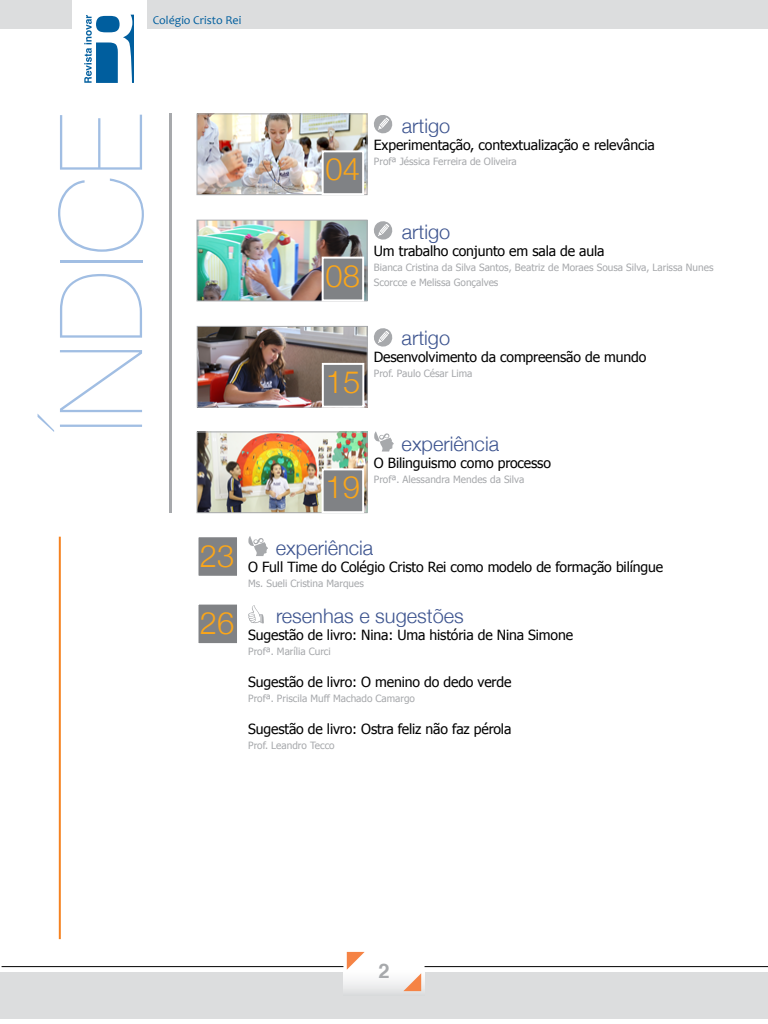
<style>
.page{position:relative;width:768px;height:1024px;background:#fff}
.page>*{position:absolute;margin:0;border:0;box-sizing:border-box;transform-origin:0 0}
.t1{font:200 115px "Helvetica Neue";color:#a1bee3}
.t2{font:300 31px "Helvetica Neue";color:#faa61a}
.t3{font:300 20px "Helvetica Neue";color:#3d548f}
.t4{font:700 20px "Helvetica";color:#a7a9ac}
.t5{font:14px "Tahoma";letter-spacing:-.01em;color:#000}
.t6{font:12px "Candara";color:#005e9e}
.t7{font:10px/15px "Tahoma";color:#a7a9ac}
</style>
<div class="page">
<img style="left:199px;top:115px;width:167px;height:78px">
<div style="left:197px;top:113px;width:171px;height:82px;border:1px solid #a7a9ac"></div>
<div style="left:322px;top:150px;width:42px;height:45px;background:#808285;border:2px solid #fff"></div>
<svg style="left:374px;top:115px;width:19px;height:19px"></svg>
<svg style="left:374px;top:221px;width:19px;height:19px"></svg>
<img style="left:199px;top:433px;width:167px;height:78px">
<div style="left:197px;top:431px;width:171px;height:82px;border:1px solid #a7a9ac"></div>
<div style="left:322px;top:468px;width:42px;height:45px;background:#808285;border:2px solid #fff"></div>
<img style="left:199px;top:328px;width:167px;height:78px">
<div style="left:197px;top:326px;width:171px;height:82px;border:1px solid #a7a9ac"></div>
<div style="left:322px;top:363px;width:42px;height:45px;background:#808285;border:2px solid #fff"></div>
<img style="left:199px;top:222px;width:167px;height:77px">
<div style="left:197px;top:220px;width:171px;height:81px;border:1px solid #a7a9ac"></div>
<div style="left:322px;top:257px;width:42px;height:44px;background:#808285;border:2px solid #fff"></div>
<div style="left:197px;top:603px;width:42px;height:42px;background:#808285;border:2px solid #fff"></div>
<div style="left:197px;top:535px;width:42px;height:43px;background:#808285;border:2px solid #fff"></div>
<svg style="left:248px;top:605px;width:16px;height:18px"></svg>
<svg style="left:374px;top:328px;width:19px;height:19px"></svg>
<svg style="left:248px;top:536px;width:20px;height:20px"></svg>
<svg style="left:374px;top:431px;width:20px;height:21px"></svg>
<div style="left:0;top:972px;width:768px;height:47px;background:#dcddde"></div>
<div style="left:343px;top:948px;width:82px;height:48px;background:linear-gradient(to bottom,#fff,#e6e6e7)"></div>
<div style="left:0;top:0;width:768px;height:28px;background:#dcddde"></div>
<div style="left:73px;top:0;width:74px;height:96px;background:#fff"></div>
<svg style="left:347px;top:952px;width:18px;height:18px"></svg>
<svg style="left:403px;top:973px;width:18px;height:18px"></svg>
<hr style="left:425px;top:966px;width:343px;height:1px;background:#000">
<hr style="left:2px;top:966px;width:341px;height:1px;background:#000">
<svg style="left:84px;top:15px;width:50px;height:68px"></svg>
<hr style="left:169px;top:113px;width:2px;height:400px;background:#a7a9ac">
<hr style="left:59px;top:538px;width:2px;height:400px;background:#f58220">
<p class="t6" style="left:153px;top:13px;width:90px">Colégio Cristo Rei</p>
<h1 class="t1" style="left:12px;top:433px;width:321px;rotate:-90deg">ÍNDICE</h1>
<h2 class="t2" style="left:326px;top:144px;width:36px">04</h2>
<h3 class="t3" style="left:402px;top:109px;width:50px">artigo</h3>
<p class="t5" style="left:374px;top:135px;width:282px">Experimentação, contextualização e relevância</p>
<p class="t7" style="left:374px;top:153px;width:144px">Profª Jéssica Ferreira de Oliveira</p>
<h2 class="t2" style="left:326px;top:251px;width:36px">08</h2>
<h3 class="t3" style="left:402px;top:216px;width:50px">artigo</h3>
<p class="t5" style="left:374px;top:242px;width:232px">Um trabalho conjunto em sala de aula</p>
<p class="t7" style="left:374px;top:259px;width:341px">Bianca Cristina da Silva Santos, Beatriz de Moraes Sousa Silva, Larissa Nunes<br>Scorcce e Melissa Gonçalves</p>
<h2 class="t2" style="left:326px;top:357px;width:36px">15</h2>
<h3 class="t3" style="left:402px;top:322px;width:50px">artigo</h3>
<p class="t5" style="left:374px;top:348px;width:274px">Desenvolvimento da compreensão de mundo</p>
<p class="t7" style="left:374px;top:366px;width:100px">Prof. Paulo César Lima</p>
<h2 class="t2" style="left:326px;top:462px;width:36px">19</h2>
<h3 class="t3" style="left:402px;top:427px;width:99px">experiência</h3>
<p class="t5" style="left:374px;top:453px;width:179px">O Bilinguismo como processo</p>
<p class="t7" style="left:374px;top:471px;width:152px">Profª. Alessandra Mendes da Silva</p>
<h2 class="t2" style="left:200px;top:531px;width:36px">23</h2>
<h3 class="t3" style="left:276px;top:531px;width:99px">experiência</h3>
<p class="t5" style="left:248px;top:557px;width:416px">O Full Time do Colégio Cristo Rei como modelo de formação bilíngue</p>
<p class="t7" style="left:248px;top:575px;width:117px">Ms. Sueli Cristina Marques</p>
<h2 class="t2" style="left:200px;top:598px;width:36px">26</h2>
<h3 class="t3" style="left:276px;top:600px;width:189px">resenhas e sugestões</h3>
<p class="t5" style="left:248px;top:626px;width:326px">Sugestão de livro: Nina: Uma história de Nina Simone</p>
<p class="t7" style="left:248px;top:644px;width:84px">Profª. Marília Curci</p>
<p class="t5" style="left:248px;top:673px;width:265px">Sugestão de livro: O menino do dedo verde</p>
<p class="t7" style="left:248px;top:691px;width:168px">Profª. Priscila Muff Machado Camargo</p>
<p class="t5" style="left:248px;top:720px;width:265px">Sugestão de livro: Ostra feliz não faz pérola</p>
<p class="t7" style="left:248px;top:738px;width:88px">Prof. Leandro Tecco</p>
<h3 class="t4" style="left:378px;top:955px;width:13px">2</h3>
</div>
